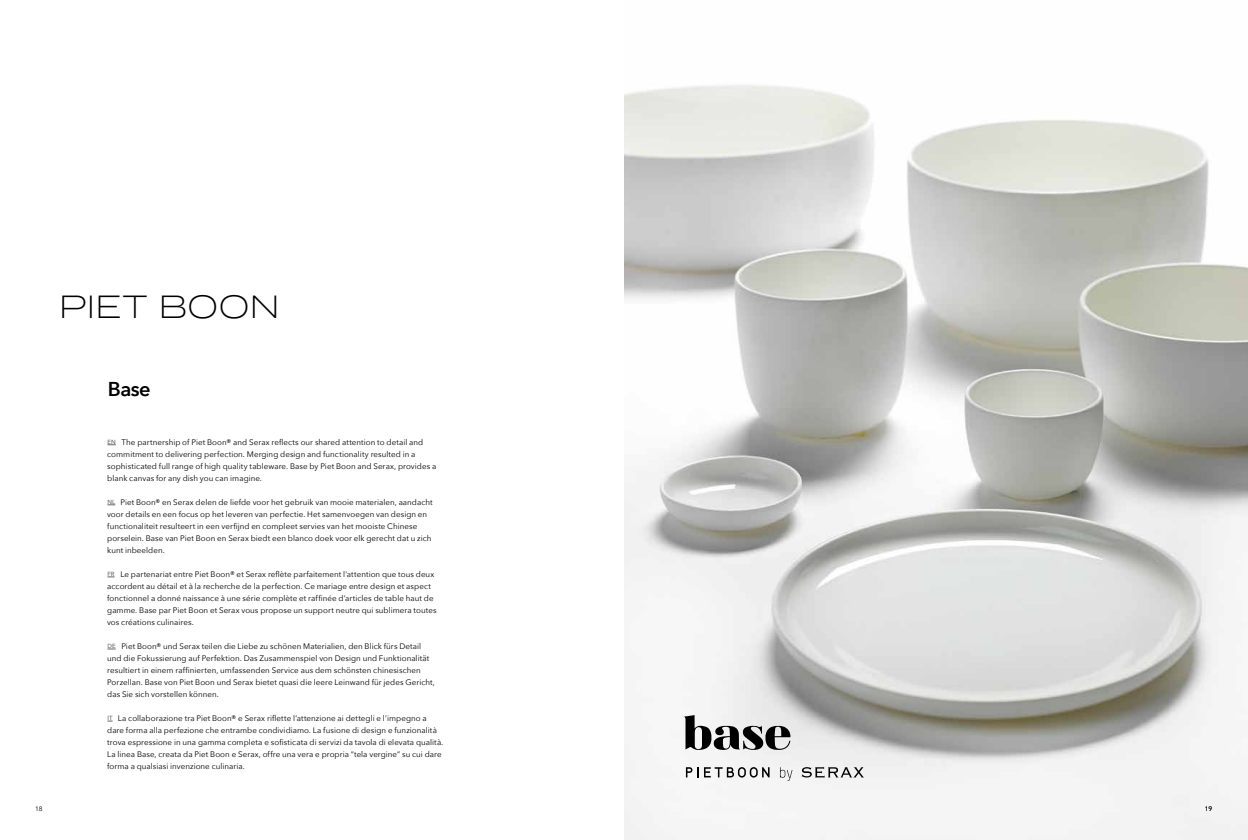
<style>
.page{position:relative;width:1248px;height:840px;background:#fff}
.page>*{position:absolute;margin:0;border:0;box-sizing:border-box;transform-origin:0 0}
.t1{font:300 32px "Termina";letter-spacing:-.015em;color:#000}
.t2{font:600 20px "Avenir Next";color:#000}
.t3{font:8px/12px "Avenir Next";letter-spacing:.005em;color:#000}
.t4{font:6.5px "Avenir Next";color:#000}
.s1{font-weight:500;font-size:6px;color:#636466}
</style>
<div class="page">
<img style="left:624px;top:85px;width:623px;height:754px">
<svg style="left:683px;top:714px;width:107px;height:35px"></svg>
<svg style="left:801px;top:766px;width:62px;height:11px"></svg>
<svg style="left:779px;top:766px;width:13px;height:14px"></svg>
<svg style="left:686px;top:766px;width:12px;height:11px"></svg>
<svg style="left:704px;top:766px;width:65px;height:11px"></svg>
<h1 class="t1" style="left:58px;top:284px;width:223px">PIET BOON</h1>
<h2 class="t2" style="left:108px;top:372px;width:44px">Base</h2>
<p class="t3" style="left:107px;top:435px;width:330px"><span class="s1">EN</span> The partnership of Piet Boon® and Serax reflects our shared attention to detail and commitment to delivering perfection. Merging design and functionality resulted in a sophisticated full range of high quality tableware. Base by Piet Boon and Serax, provides a blank canvas for any dish you can imagine.</p>
<p class="t3" style="left:107px;top:495px;width:327px"><span class="s1">NL</span> Piet Boon® en Serax delen de liefde voor het gebruik van mooie materialen, aandacht voor details en een focus op het leveren van perfectie. Het samenvoegen van design en functionaliteit resulteert in een verfijnd en compleet servies van het mooiste Chinese porselein. Base van Piet Boon en Serax biedt een blanco doek voor elk gerecht dat u zich kunt inbeelden.</p>
<p class="t3" style="left:107px;top:567px;width:331px"><span class="s1">FR</span> Le partenariat entre Piet Boon® et Serax reflète parfaitement l’attention que tous deux accordent au détail et à la recherche de la perfection. Ce mariage entre design et aspect fonctionnel a donné naissance à une série complète et raffinée d’articles de table haut de gamme. Base par Piet Boon et Serax vous propose un support neutre qui sublimera toutes vos créations culinaires.</p>
<p class="t3" style="left:107px;top:639px;width:329px"><span class="s1">DE</span> Piet Boon® und Serax teilen die Liebe zu schönen Materialien, den Blick fürs Detail und die Fokussierung auf Perfektion. Das Zusammenspiel von Design und Funktionalität resultiert in einem raffinierten, umfassenden Service aus dem schönsten chinesischen Porzellan. Base von Piet Boon und Serax bietet quasi die leere Leinwand für jedes Gericht, das Sie sich vorstellen können.</p>
<p class="t3" style="left:107px;top:711px;width:337px"><span class="s1">IT</span> La collaborazione tra Piet Boon® e Serax riflette l’attenzione ai dettegli e l’impegno a dare forma alla perfezione che entrambe condividiamo. La fusione di design e funzionalità trova espressione in una gamma completa e sofisticata di servizi da tavola di elevata qualità.<br>La linea Base, creata da Piet Boon e Serax, offre una vera e propria “tela vergine” su cui dare forma a qualsiasi invenzione culinaria.</p>
<p class="t4" style="left:35px;top:802px;width:9px">18</p>
<p class="t4" style="left:1204px;top:802px;width:9px">19</p>
</div>
